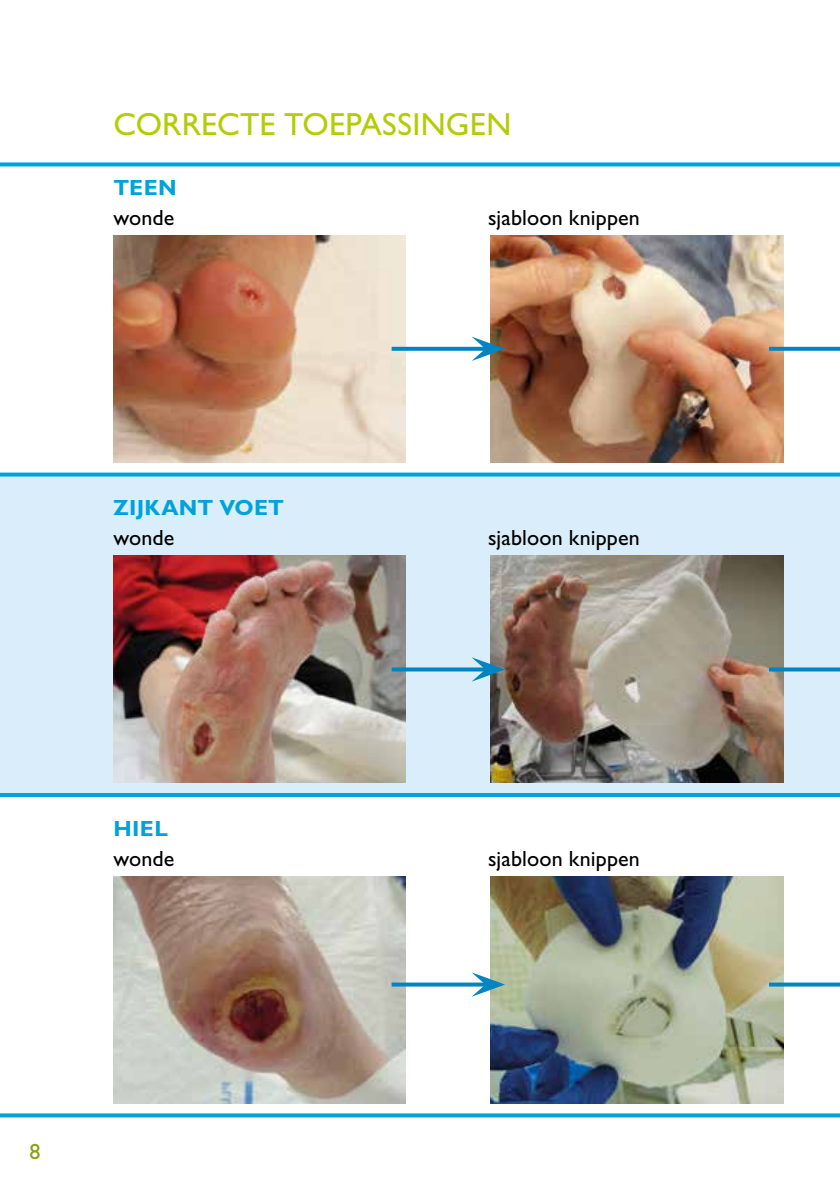
<style>
.page{position:relative;width:840px;height:1191px;background:#fff}
.page>*{position:absolute;margin:0;border:0;box-sizing:border-box;transform-origin:0 0}
.t1{font:32px "Gill Sans Std";letter-spacing:.005em;color:#b4cc04}
.t2{font:22px "Gill Sans Std";letter-spacing:.005em;color:#000}
.t3{font:700 22px "Gill Sans Std";letter-spacing:.01em;color:#00a2dc}
.t4{font:22px "Gill Sans Std";color:#86a315}
</style>
<div class="page">
<div style="left:0;top:476px;width:839px;height:317px;background:#d9edfa"></div>
<img style="left:113px;top:235px;width:292px;height:227px">
<img style="left:113px;top:556px;width:292px;height:226px">
<img style="left:113px;top:876px;width:292px;height:227px">
<img style="left:490px;top:235px;width:292px;height:227px">
<img style="left:490px;top:556px;width:292px;height:226px">
<img style="left:490px;top:876px;width:292px;height:227px">
<svg style="left:0;top:162px;width:839px;height:4px;background:#1dace0"></svg>
<svg style="left:0;top:472px;width:839px;height:4px;background:#23afe0"></svg>
<hr style="left:0;top:793px;width:839px;height:4px;background:#00a2dc">
<svg style="left:0;top:1113px;width:839px;height:4px;background:#1bacdf"></svg>
<svg style="left:391px;top:347px;width:80px;height:4px"></svg>
<svg style="left:471px;top:336px;width:34px;height:25px"></svg>
<svg style="left:768px;top:347px;width:71px;height:4px"></svg>
<svg style="left:391px;top:667px;width:80px;height:4px"></svg>
<svg style="left:471px;top:657px;width:34px;height:24px"></svg>
<svg style="left:768px;top:667px;width:71px;height:4px"></svg>
<svg style="left:391px;top:982px;width:80px;height:4px"></svg>
<svg style="left:471px;top:972px;width:34px;height:24px"></svg>
<svg style="left:768px;top:982px;width:71px;height:4px"></svg>
<h1 class="t1" style="left:113px;top:106px;width:399px">CORRECTE TOEPASSINGEN</h1>
<p class="t3" style="left:113px;top:175px;width:65px">TEEN</p>
<p class="t2" style="left:113px;top:205px;width:62px">wonde</p>
<p class="t2" style="left:488px;top:205px;width:153px">sjabloon knippen</p>
<p class="t3" style="left:113px;top:495px;width:172px">ZIJKANT VOET</p>
<p class="t2" style="left:113px;top:525px;width:62px">wonde</p>
<p class="t2" style="left:488px;top:525px;width:153px">sjabloon knippen</p>
<p class="t3" style="left:113px;top:815px;width:56px">HIEL</p>
<p class="t2" style="left:113px;top:845px;width:62px">wonde</p>
<p class="t2" style="left:488px;top:845px;width:153px">sjabloon knippen</p>
<p class="t4" style="left:29px;top:1138px;width:13px">8</p>
</div>
